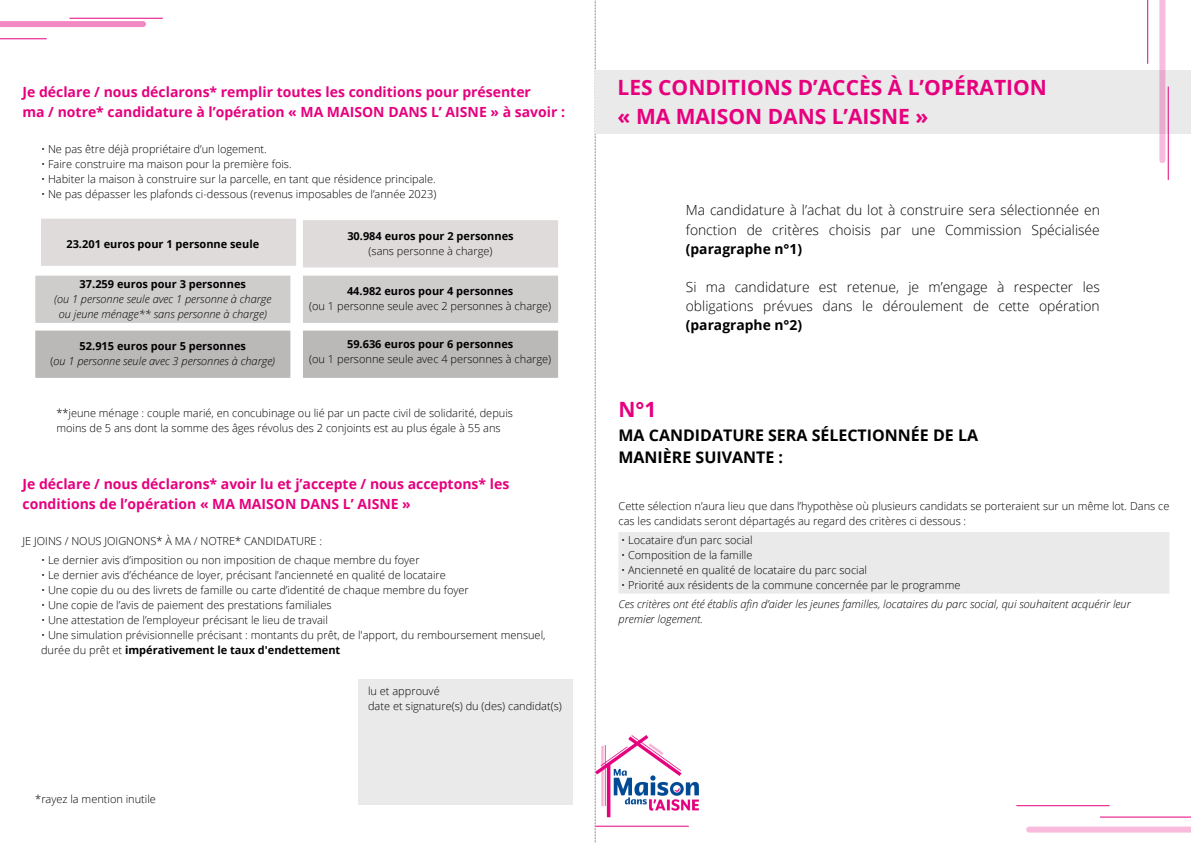
<style>
.page{position:relative;width:1191px;height:843px;background:#fff}
.page>*{position:absolute;margin:0;border:0;box-sizing:border-box;transform-origin:0 0}
.t1{font:700 21px/29.2px "Open Sans";color:#e6007e}
.t2{font:700 16px/21.7px "Open Sans";color:#000}
.t3{font:700 14px/19.5px "Open Sans";color:#e6007e}
.t4{font:300 13.9px/19.1px "Open Sans";color:#000;text-align:justify}
.t5{font:300 11px/15px "Open Sans";color:#000}
.t6{font:italic 300 11px/15px "Open Sans";color:#000;text-align:center}
.t7{font:700 11px "Open Sans";color:#000}
.s1{font-style:normal}
.s2{font-weight:700}
</style>
<div class="page">
<svg style="left:594px;top:0;width:1px;height:842px"></svg>
<div style="left:35px;top:275px;width:255px;height:48px;background:#cfcccc"></div>
<div style="left:303px;top:275px;width:255px;height:48px;background:#cfcccc"></div>
<div style="left:35px;top:330px;width:255px;height:48px;background:#bbb8b8"></div>
<div style="left:303px;top:330px;width:255px;height:48px;background:#bbb8b8"></div>
<div style="left:41px;top:218px;width:255px;height:48px;background:#dfdbdb"></div>
<div style="left:303px;top:220px;width:255px;height:47px;background:#dfdbdb"></div>
<div style="left:358px;top:679px;width:214px;height:126px;background:#eaeaea"></div>
<div style="left:594px;top:71px;width:596px;height:63px;background:#eaeaea"></div>
<div style="left:618px;top:532px;width:551px;height:61px;background:#eaeaea"></div>
<hr style="left:70px;top:18px;width:92px;height:1px;background:#e6007e">
<hr style="left:1167px;top:87px;width:1px;height:92px;background:#e6007e">
<hr style="left:0;top:38px;width:46px;height:1px;background:#e6007e">
<hr style="left:1100px;top:816px;width:90px;height:1px;background:#e6007e">
<hr style="left:1016px;top:805px;width:93px;height:1px;background:#e6007e">
<hr style="left:595px;top:825px;width:93px;height:1px;background:#e6007e">
<hr style="left:1147px;top:0;width:1px;height:63px;background:#e6007e">
<div style="left:0;top:21px;width:143px;height:6px;background:#f389c2"></div>
<svg style="left:1159px;top:0;width:6px;height:160px"></svg>
<div style="left:1029px;top:826px;width:161px;height:6px;background:#f8bbdc"></div>
<img style="left:594px;top:733px;width:105px;height:84px">
<p class="t3" style="left:22px;top:82px;width:544px">Je déclare / nous déclarons* remplir toutes les conditions pour présenter<br>ma / notre* candidature à l’opération « MA MAISON DANS L’ AISNE » à savoir :</p>
<p class="t5" style="left:41px;top:141px;width:227px">• Ne pas être déjà propriétaire d’un logement.</p>
<p class="t5" style="left:41px;top:156px;width:252px">• Faire construire ma maison pour la première fois.</p>
<p class="t5" style="left:41px;top:171px;width:396px">• Habiter la maison à construire sur la parcelle, en tant que résidence principale.</p>
<p class="t5" style="left:41px;top:186px;width:397px">• Ne pas dépasser les plafonds ci-dessous (revenus imposables de l’année 2023)</p>
<p class="t7" style="left:66px;top:236px;width:194px">23.201 euros pour 1 personne seule</p>
<h3 class="t7" style="left:80px;top:276px;width:168px">37.259 euros pour 3 personnes</h3>
<p class="t6" style="left:54px;top:291px;width:219px">(ou 1 personne seule avec 1 personne à charge ou jeune ménage** sans personne à charge)</p>
<p class="t7" style="left:80px;top:338px;width:168px">52.915 euros pour 5 personnes</p>
<p class="t6" style="left:50px;top:352px;width:226px"><span class="s1">(</span>ou 1 personne seule avec 3 personnes à charge)</p>
<p class="t7" style="left:347px;top:228px;width:168px">30.984 euros pour 2 personnes</p>
<h6 class="t5" style="left:368px;top:243px;width:125px">(sans personne à charge)</h6>
<p class="t7" style="left:347px;top:283px;width:168px">44.982 euros pour 4 personnes</p>
<p class="t5" style="left:309px;top:298px;width:243px">(ou 1 personne seule avec 2 personnes à charge)</p>
<p class="t7" style="left:347px;top:336px;width:168px">59.636 euros pour 6 personnes</p>
<p class="t5" style="left:309px;top:351px;width:243px">(ou 1 personne seule avec 4 personnes à charge)</p>
<p class="t5" style="left:56px;top:405px;width:458px">**jeune ménage : couple marié, en concubinage ou lié par un pacte civil de solidarité, depuis moins de 5 ans dont la somme des âges révolus des 2 conjoints est au plus égale à 55 ans</p>
<p class="t3" style="left:22px;top:474px;width:488px">Je déclare / nous déclarons* avoir lu et j’accepte / nous acceptons* les conditions de l’opération « MA MAISON DANS L’ AISNE »</p>
<p class="t5" style="left:22px;top:532px;width:301px">JE JOINS / NOUS JOIGNONS* À MA / NOTRE* CANDIDATURE :</p>
<p class="t5" style="left:41px;top:552px;width:380px">• Le dernier avis d’imposition ou non imposition de chaque membre du foyer</p>
<p class="t5" style="left:41px;top:567px;width:406px">• Le dernier avis d’échéance de loyer, précisant l’ancienneté en qualité de locataire</p>
<h3 class="t5" style="left:41px;top:582px;width:429px">• Une copie du ou des livrets de famille ou carte d’identité de chaque membre du foyer</h3>
<h5 class="t5" style="left:41px;top:597px;width:292px">• Une copie de l’avis de paiement des prestations familiales</h5>
<p class="t5" style="left:41px;top:612px;width:288px">• Une attestation de l’employeur précisant le lieu de travail</p>
<p class="t5" style="left:41px;top:627px;width:506px">• Une simulation prévisionnelle précisant : montants du prêt, de l'apport, du remboursement mensuel, durée du prêt et <span class="s2">impérativement le taux d'endettement</span></p>
<p class="t5" style="left:35px;top:790px;width:122px">*rayez la mention inutile</p>
<p class="t5" style="left:368px;top:682px;width:73px">lu et approuvé</p>
<p class="t5" style="left:368px;top:697px;width:195px">date et signature(s) du (des) candidat(s)</p>
<p class="t1" style="left:617px;top:72px;width:431px">LES CONDITIONS D’ACCÈS À L’OPÉRATION « MA MAISON DANS L’AISNE »</p>
<p class="t4" style="left:685px;top:200px;width:415px">Ma candidature à l’achat du lot à construire sera sélectionnée en fonction de critères choisis par une Commission Spécialisée <span class="s2">(paragraphe n°1)</span></p>
<p class="t4" style="left:685px;top:277px;width:415px">Si ma candidature est retenue, je m’engage à respecter les obligations prévues dans le déroulement de cette opération <span class="s2">(paragraphe n°2)</span></p>
<p class="t1" style="left:618px;top:394px;width:40px">N°1</p>
<p class="t2" style="left:618px;top:424px;width:361px">MA CANDIDATURE SERA SÉLECTIONNÉE DE LA<br>MANIÈRE SUIVANTE :</p>
<p class="t5" style="left:618px;top:498px;width:552px">Cette sélection n’aura lieu que dans l’hypothèse où plusieurs candidats se porteraient sur un même lot. Dans ce cas les candidats seront départagés au regard des critères ci dessous :</p>
<p class="t5" style="left:621px;top:532px;width:133px">• Locataire d’un parc social</p>
<p class="t5" style="left:621px;top:547px;width:133px">• Composition de la famille</p>
<p class="t5" style="left:621px;top:562px;width:247px">• Ancienneté en qualité de locataire du parc social</p>
<p class="t5" style="left:621px;top:577px;width:341px">• Priorité aux résidents de la commune concernée par le programme</p>
<p class="t6" style="left:618px;top:596px;width:513px;text-align:left">Ces critères ont été établis afin d’aider les jeunes familles, locataires du parc social, qui souhaitent acquérir leur premier logement.</p>
</div>
